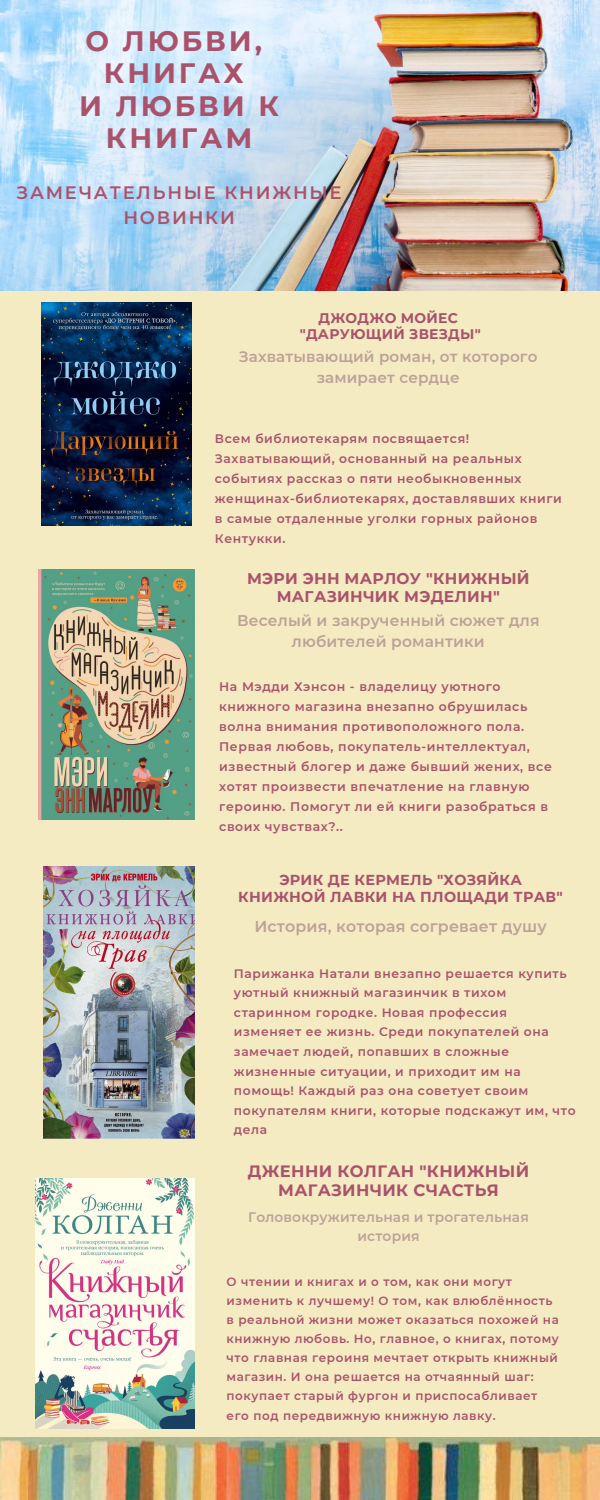
<style>
.page{position:relative;width:600px;height:1500px;background:#f4ebc3}
.page>*{position:absolute;margin:0;border:0;box-sizing:border-box;transform-origin:0 0}
.t1{font:700 28px/32.5px "Montserrat";letter-spacing:.1em;color:#ab526b;text-align:center}
.t2{font:600 18px/25px "Montserrat";letter-spacing:.1em;color:#ab526b;text-align:center}
.t3{font:700 16.4px/19.1px "Montserrat";letter-spacing:.02em;color:#ab526b;text-align:center}
.t4{font:600 15.8px "Montserrat";letter-spacing:.01em;color:#bca297}
.t5{font:600 15.5px/21.6px "Montserrat";letter-spacing:.01em;color:#bca297;text-align:center}
.t6{font:700 15.5px/18.2px "Montserrat";letter-spacing:.02em;color:#ab526b;text-align:center}
.t7{font:600 15.2px/20.9px "Montserrat";letter-spacing:.01em;color:#bca297;text-align:center}
.t8{font:700 14.4px/17.2px "Montserrat";letter-spacing:.02em;color:#ab526b;text-align:center}
.t9{font:700 13.9px/16.4px "Montserrat";letter-spacing:.02em;color:#ab526b;text-align:center}
.t10{font:600 13.8px/19.1px "Montserrat";letter-spacing:.01em;color:#bca297;text-align:center}
.t11{font:600 12.4px/19.9px "Montserrat";letter-spacing:.05em;color:#ab526b}
.t12{font:600 12.3px/19.6px "Montserrat";letter-spacing:.05em;color:#ab526b}
.t13{font:600 11.9px/19.1px "Montserrat";letter-spacing:.05em;color:#ab526b}
</style>
<div class="page">
<img style="left:41px;top:302px;width:151px;height:224px">
<img style="left:43px;top:866px;width:151px;height:272px">
<img style="left:35px;top:1178px;width:159px;height:251px">
<img style="left:39px;top:569px;width:155px;height:250px">
<img style="left:0;top:0;width:600px;height:290px">
<img style="left:0;top:1438px;width:600px;height:62px">
<h1 class="t1" style="left:79px;top:25px;width:201px">О ЛЮБВИ,<br>КНИГАХ<br>И ЛЮБВИ К<br>КНИГАМ</h1>
<h2 class="t2" style="left:17px;top:180px;width:327px">ЗАМЕЧАТЕЛЬНЫЕ КНИЖНЫЕ<br>НОВИНКИ</h2>
<p class="t9" style="left:300px;top:310px;width:182px">ДЖОДЖО МОЙЕС "ДАРУЮЩИЙ ЗВЕЗДЫ"</p>
<p class="t7" style="left:239px;top:346px;width:300px">Захватывающий роман, от которого замирает сердце</p>
<p class="t12" style="left:215px;top:428px;width:348px;line-height:20.1px">Всем библиотекарям посвящается!<br>Захватывающий, основанный на реальных событиях рассказ о пяти необыкновенных женщинах-библиотекарях, доставлявших книги в самые отдаленные уголки горных районов Кентукки.</p>
<p class="t6" style="left:247px;top:569px;width:284px">МЭРИ ЭНН МАРЛОУ "КНИЖНЫЙ<br>МАГАЗИНЧИК МЭДЕЛИН"</p>
<p class="t5" style="left:237px;top:609px;width:304px">Веселый и закрученный сюжет для любителей романтики</p>
<p class="t11" style="left:219px;top:677px;width:334px">На Мэдди Хэнсон - владелицу уютного книжного магазина внезапно обрушилась волна внимания противоположного пола.<br>Первая любовь, покупатель-интеллектуал, известный блогер и даже бывший жених, все хотят произвести впечатление на главную героиню. Помогут ли ей книги разобраться в своих чувствах?..</p>
<p class="t8" style="left:238px;top:871px;width:326px">ЭРИК ДЕ КЕРМЕЛЬ "ХОЗЯЙКА<br>КНИЖНОЙ ЛАВКИ НА ПЛОЩАДИ ТРАВ"</p>
<p class="t4" style="left:254px;top:917px;width:294px">История, которая согревает душу</p>
<p class="t12" style="left:234px;top:963px;width:343px">Парижанка Натали внезапно решается купить уютный книжный магазинчик в тихом старинном городке. Новая профессия изменяет ее жизнь. Среди покупателей она замечает людей, попавших в сложные жизненные ситуации, и приходит им на помощь! Каждый раз она советует своим покупателям книги, которые подскажут им, что дела</p>
<h3 class="t3" style="left:248px;top:1161px;width:283px">ДЖЕННИ КОЛГАН "КНИЖНЫЙ<br>МАГАЗИНЧИК СЧАСТЬЯ</h3>
<p class="t10" style="left:248px;top:1207px;width:282px">Головокружительная и трогательная история</p>
<p class="t13" style="left:227px;top:1272px;width:334px">О чтении и книгах и о том, как они могут изменить к лучшему! О том, как влюблённость в реальной жизни может оказаться похожей на книжную любовь. Но, главное, о книгах, потому что главная героиня мечтает открыть книжный магазин. И она решается на отчаянный шаг: покупает старый фургон и приспосабливает его под передвижную книжную лавку.</p>
</div>
